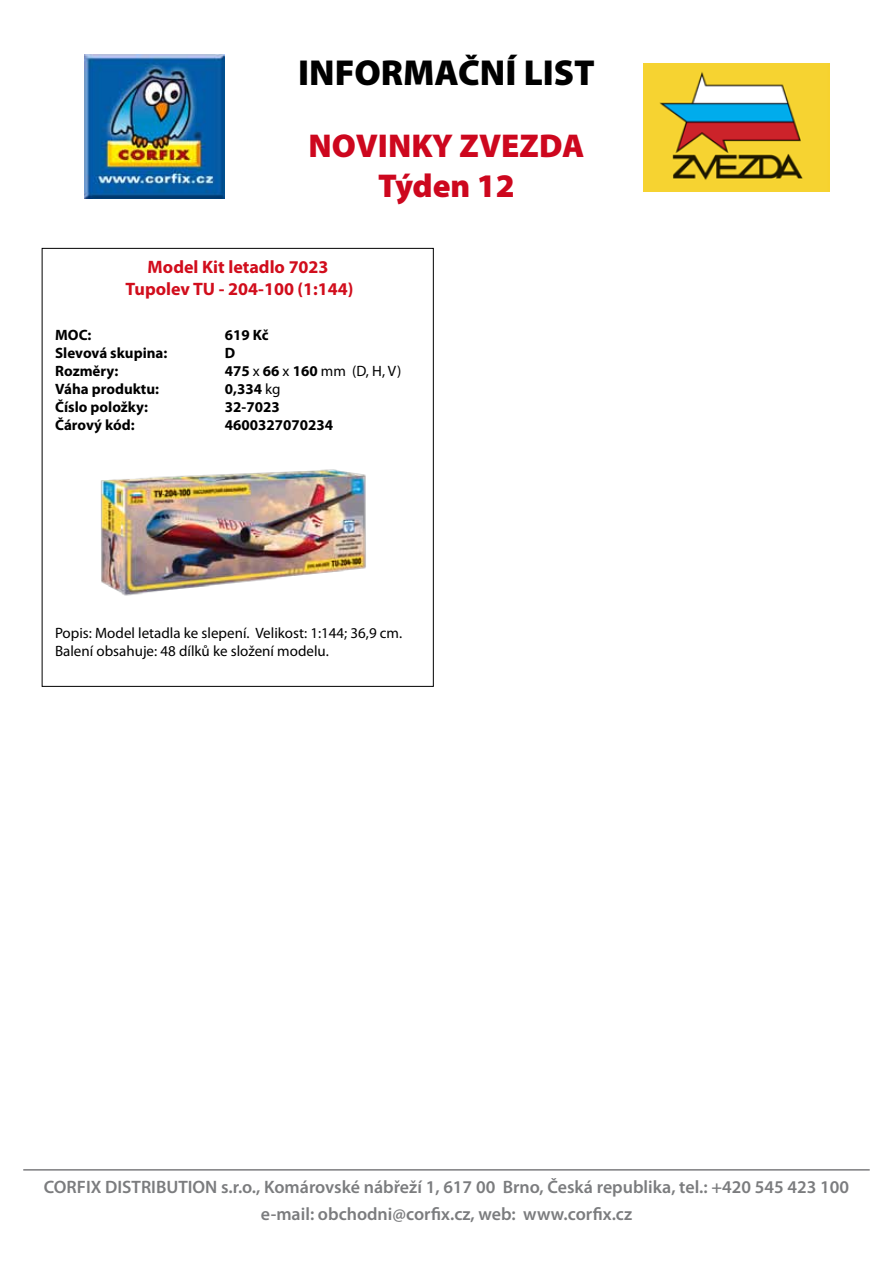
<style>
.page{position:relative;width:893px;height:1263px;background:#fff}
.page>*{position:absolute;margin:0;border:0;box-sizing:border-box;transform-origin:0 0}
.t1{font:900 36.3px "Myriad Pro";color:#000}
.t2{font:900 33.15px/39.8px "Myriad Pro";color:#cd071e;text-align:center}
.t3{font:600 18px/27px "Myriad Pro";color:#7b7c7e;text-align:center}
.t4{font:700 18px/21.6px "Myriad Pro";color:#d10d1c;text-align:center}
.t5{font:700 15px/18px "Myriad Pro";color:#000}
.t6{font:15px/18px "Myriad Pro";color:#000}
.s1{font-weight:400}
</style>
<div class="page">
<hr style="left:23px;top:1169px;width:847px;height:1px;background:#7b7c7e">
<img style="left:643px;top:63px;width:187px;height:129px">
<img style="left:101px;top:469px;width:265px;height:127px">
<img style="left:85px;top:54px;width:140px;height:145px">
<h1 class="t1" style="left:298px;top:52px;width:298px">INFORMAČNÍ LIST</h1>
<h2 class="t2" style="left:309px;top:126px;width:277px">NOVINKY ZVEZDA<br>Týden 12</h2>
<p class="t4" style="left:126px;top:255px;width:229px">Model Kit letadlo 7023<br>Tupolev TU - 204-100 (1:144)</p>
<p class="t5" style="left:55px;top:325px;width:114px">MOC:<br>Slevová skupina:<br>Rozměry:<br>Váha produktu:<br>Číslo položky:<br>Čárový kód:</p>
<p class="t5" style="left:225px;top:325px;width:45px">619 Kč</p>
<p class="t5" style="left:225px;top:343px;width:178px">D<br>475 <span class="s1">x</span> 66 <span class="s1">x</span> 160 <span class="s1">mm (D, H, V)<br></span>0,334 <span class="s1">kg<br></span>32-7023<br>4600327070234</p>
<p class="t6" style="left:55px;top:624px;width:349px">Popis: Model letadla ke slepení. Velikost: 1:144; 36,9 cm.<br>Balení obsahuje: 48 dílků ke složení modelu.</p>
<p class="t3" style="left:44px;top:1173px;width:807px">CORFIX DISTRIBUTION s.r.o., Komárovské nábřeží 1, 617 00 Brno, Česká republika, tel.: +420 545 423 100 e-mail: obchodni@corfix.cz, web: www.corfix.cz</p>
</div>
